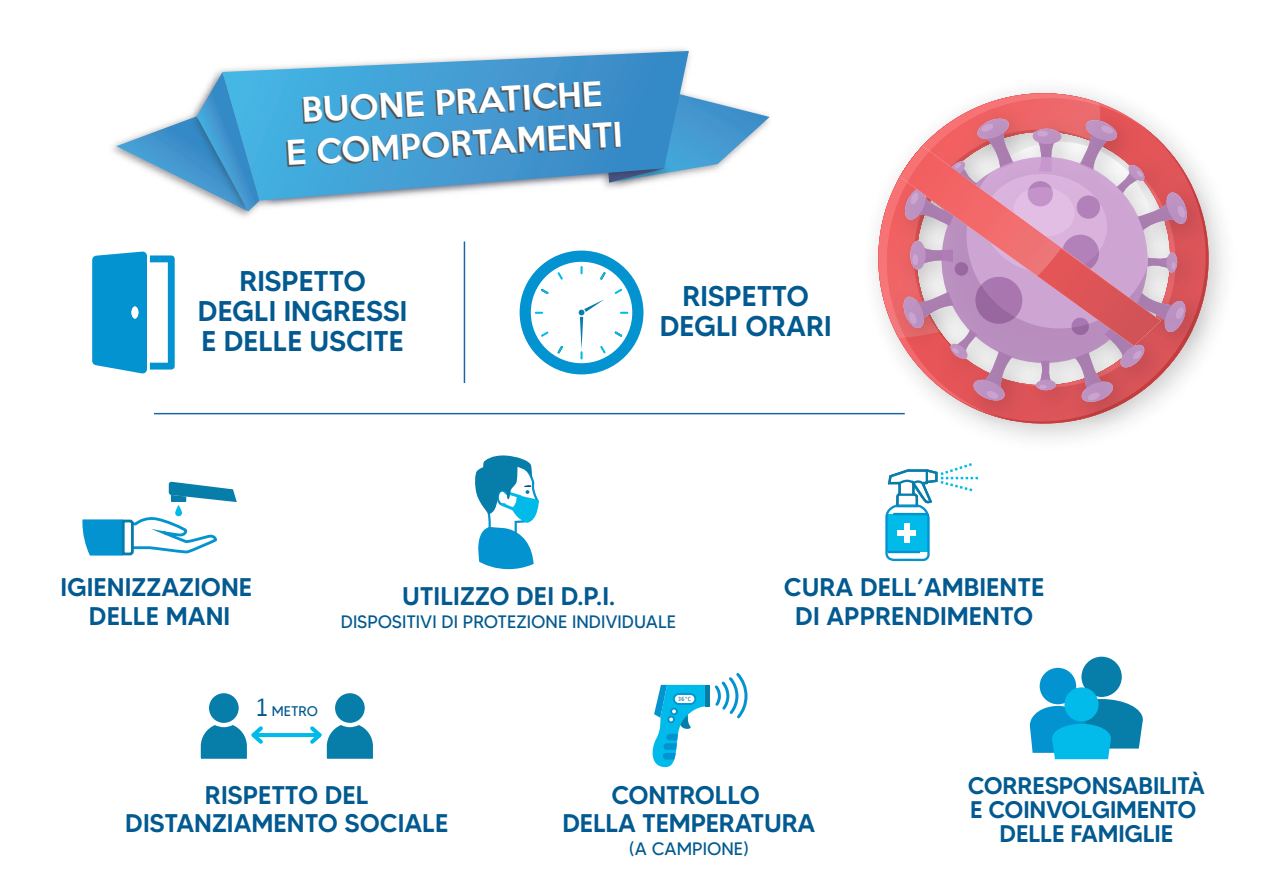
<style>
.page{position:relative;width:1263px;height:893px;background:#fff}
.page>*{position:absolute;margin:0;border:0;box-sizing:border-box;transform-origin:0 0}
.t1{font:500 31.05px/42px "Keep Calm";color:#fff;text-align:center}
.t2{font:500 28.5px/30px "MADETOMMY";color:#025a90;text-align:center}
.t3{font:500 25.5px/28.5px "MADETOMMY";color:#025a90;text-align:center}
.t4{font:500 24px/24px "MADETOMMY";letter-spacing:-.01em;color:#025a90;text-align:center}
.t5{font:18px "MADETOMMY";color:#025a90}
.t6{font:13.95px "MADETOMMY";color:#025a90}
.t7{font:6px "Andale Mono";color:#025a90}
.s1{font-family:"Andale Mono";font-size:24.75px}
</style>
<div class="page">
<svg style="left:732px;top:106px;width:38px;height:51px"></svg>
<svg style="left:116px;top:119px;width:64px;height:67px"></svg>
<img style="left:180px;top:49px;width:552px;height:205px">
<svg style="left:222px;top:51px;width:467px;height:150px;background:#5ea9d7"></svg>
<img style="left:878px;top:93px;width:345px;height:346px">
<svg style="left:880px;top:119px;width:307px;height:283px;background:#d795a9"></svg>
<svg style="left:92px;top:251px;width:83px;height:123px"></svg>
<hr style="left:464px;top:241px;width:1px;height:142px;background:#1a63a4">
<hr style="left:154px;top:413px;width:751px;height:1px;background:#1a63a4">
<div style="left:520px;top:251px;width:123px;height:123px;background:#0393d1;border-radius:50%"></div>
<div style="left:531px;top:262px;width:101px;height:101px;background:#fff;border-radius:50%"></div>
<svg style="left:580px;top:266px;width:3px;height:8px"></svg>
<svg style="left:620px;top:312px;width:8px;height:2px"></svg>
<svg style="left:535px;top:312px;width:8px;height:2px"></svg>
<svg style="left:541px;top:289px;width:7px;height:5px"></svg>
<svg style="left:615px;top:331px;width:7px;height:6px"></svg>
<svg style="left:600px;top:272px;width:6px;height:8px"></svg>
<svg style="left:557px;top:346px;width:6px;height:7px"></svg>
<svg style="left:557px;top:272px;width:6px;height:8px"></svg>
<svg style="left:614px;top:289px;width:8px;height:5px"></svg>
<svg style="left:541px;top:331px;width:7px;height:6px"></svg>
<svg style="left:579px;top:299px;width:27px;height:60px"></svg>
<svg style="left:82px;top:515px;width:136px;height:41px"></svg>
<svg style="left:169px;top:482px;width:68px;height:20px"></svg>
<svg style="left:175px;top:505px;width:7px;height:11px"></svg>
<div style="left:208px;top:692px;width:32px;height:32px;background:#077ea9;border-radius:50%"></div>
<div style="left:207px;top:691px;width:34px;height:34px;border:2px solid #fff;border-radius:50%"></div>
<div style="left:334px;top:692px;width:32px;height:32px;background:#077ea9;border-radius:50%"></div>
<div style="left:333px;top:691px;width:34px;height:34px;border:2px solid #fff;border-radius:50%"></div>
<hr style="left:254px;top:733px;width:66px;height:4px;background:#00baea">
<svg style="left:306px;top:721px;width:67px;height:38px"></svg>
<svg style="left:200px;top:721px;width:67px;height:38px"></svg>
<svg style="left:475px;top:455px;width:64px;height:114px"></svg>
<hr style="left:705px;top:685px;width:4px;height:21px;background:#077ea9">
<svg style="left:652px;top:685px;width:53px;height:82px"></svg>
<div style="left:667px;top:716px;width:8px;height:7px;border:2px solid #0593d0;border-radius:50%"></div>
<svg style="left:714px;top:673px;width:34px;height:46px"></svg>
<svg style="left:885px;top:463px;width:93px;height:99px"></svg>
<div style="left:1081px;top:657px;width:41px;height:40px;background:#077ea9;border-radius:50%"></div>
<div style="left:1040px;top:668px;width:36px;height:36px;background:#0393d1;border-radius:50%"></div>
<svg style="left:1030px;top:699px;width:113px;height:60px"></svg>
<div style="left:1064px;top:687px;width:34px;height:34px;background:#02bbea;border-radius:50%"></div>
<p class="t1" style="left:283px;top:87px;width:338px;rotate:-3deg">BUONE PRATICHE<br>E COMPORTAMENTI</p>
<p class="t2" style="left:198px;top:266px;width:211px">RISPETTO<br>DEGLI INGRESSI<br>E DELLE USCITE</p>
<p class="t2" style="left:660px;top:281px;width:173px">RISPETTO<br>DEGLI ORARI</p>
<p class="t3" style="left:60px;top:573px;width:193px">IGIENIZZAZIONE<br>DELLE MANI</p>
<p class="t3" style="left:402px;top:582px;width:215px">UTILIZZO DEI D.P.I.</p>
<p class="t5" style="left:341px;top:610px;width:337px">DISPOSITIVI DI PROTEZIONE INDIVIDUALE</p>
<p class="t6" style="left:254px;top:702px;width:65px"><span class="s1">1</span> METRO</p>
<p class="t7" style="left:678px;top:695px;width:15px">36°C</p>
<p class="t3" style="left:784px;top:573px;width:262px">CURA DELL’AMBIENTE<br>DI APPRENDIMENTO</p>
<p class="t3" style="left:125px;top:780px;width:325px">RISPETTO DEL<br>DISTANZIAMENTO SOCIALE</p>
<p class="t3" style="left:562px;top:780px;width:254px">CONTROLLO<br>DELLA TEMPERATURA</p>
<p class="t5" style="left:629px;top:837px;width:122px">(A CAMPIONE)</p>
<p class="t4" style="left:968px;top:773px;width:239px">CORRESPONSABILITÀ<br>E COINVOLGIMENTO<br>DELLE FAMIGLIE</p>
</div>
